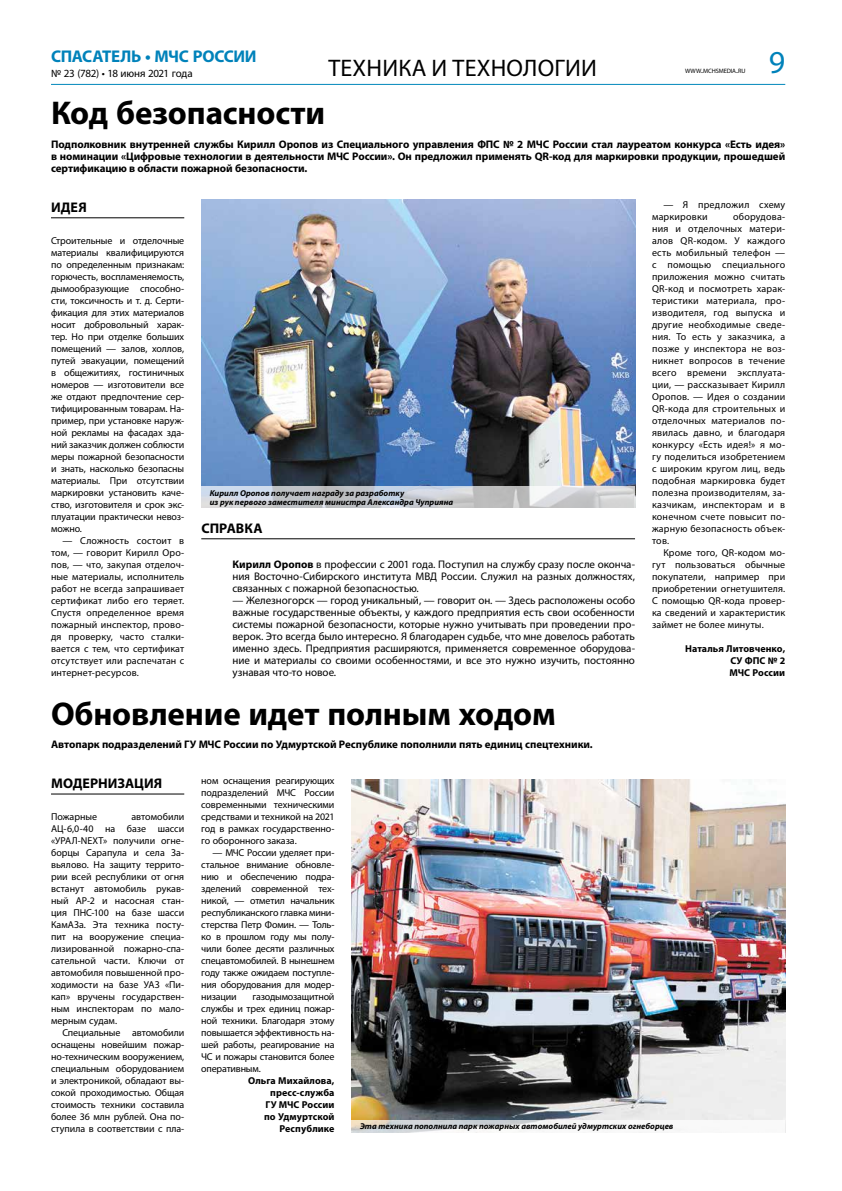
<style>
.page{position:relative;width:842px;height:1191px;background:#fff}
.page>*{position:absolute;margin:0;border:0;box-sizing:border-box;transform-origin:0 0}
.t1{font:700 33px "Myriad Pro";letter-spacing:-.005em;color:#000}
.t2{font:32px "Myriad Pro";color:#0082ba}
.t3{font:24px "Myriad Pro";color:#000}
.t4{font:700 17px "Myriad Pro";letter-spacing:-.02em;color:#0082ba}
.t5{font:700 14px "Myriad Pro";letter-spacing:.005em;color:#000}
.t6{font:11px/12px "Myriad Pro";letter-spacing:-.005em;color:#000;text-align:justify}
.t7{font:700 11px/12px "Myriad Pro";letter-spacing:-.005em;color:#000;text-align:justify}
.t8{font:10px/12px "Myriad Pro";color:#000;text-align:justify}
.t9{font:700 10px/12px "Myriad Pro";letter-spacing:.01em;color:#000;text-align:justify}
.t10{font:10px/12px "Myriad Pro";letter-spacing:.025em;color:#000}
.t11{font:italic 700 8.5px/9px "Myriad Pro";letter-spacing:.005em;color:#000}
.t12{font:6.3px "Myriad Pro";letter-spacing:-.01em;color:#000}
.s1{font-size:9px}
.s2{font-weight:700}
</style>
<div class="page">
<hr style="left:51px;top:84px;width:734px;height:1px;background:#0087bb">
<hr style="left:51px;top:217px;width:133px;height:1px;background:#000">
<hr style="left:201px;top:538px;width:434px;height:1px;background:#000">
<img style="left:201px;top:199px;width:434px;height:288px">
<svg style="left:201px;top:487px;width:434px;height:21px;background:#c9cdd2"></svg>
<hr style="left:51px;top:793px;width:133px;height:1px;background:#000">
<img style="left:351px;top:779px;width:434px;height:341px">
<svg style="left:351px;top:1120px;width:329px;height:12px;fill:#f6f6f5"></svg>
<h3 class="t4" style="left:51px;top:47px;width:207px">СПАСАТЕЛЬ • МЧС РОССИИ</h3>
<p class="t6" style="left:51px;top:67px;width:143px">№ 23 (782) • 18 июня 2021 года</p>
<h3 class="t3" style="left:328px;top:53px;width:15px">техника</h3>
<h3 class="t3" style="left:432px;top:53px;width:36px">и техно</h3>
<h3 class="t3" style="left:523px;top:53px;width:30px">логии</h3>
<p class="t12" style="left:685px;top:67px;width:62px">WWW<span class="s1">.</span>MCHSMEDIA<span class="s1">.</span>RU</p>
<h2 class="t2" style="left:769px;top:42px;width:18px">9</h2>
<h1 class="t1" style="left:51px;top:95px;width:276px">Код безопасности</h1>
<p class="t7" style="left:51px;top:138px;width:736px">Подполковник внутренней службы Кирилл Оропов из Специального управления ФПС № 2 МЧС России стал лауреатом конкурса «Есть идея» в номинации «Цифровые технологии в деятельности МЧС России». Он предложил применять QR-код для маркировки продукции, прошедшей сертификацию в области пожарной безопасности.</p>
<h3 class="t5" style="left:51px;top:199px;width:37px">ИДЕЯ</h3>
<p class="t8" style="left:51px;top:234px;width:135px">Строительные и отделочные материалы квалифицируются по определенным признакам: горючесть, воспламеняемость, дымообразующие способно&shy;сти, токсичность и т. д. Серти&shy;фикация для этих материалов носит добровольный харак&shy;тер. Но при отделке больших помещений — залов, холлов, путей эвакуации, помещений в общежитиях, гостиничных номеров — изготовители все же отдают предпочтение сер&shy;тифицированным товарам. На&shy;пример, при установке наруж&shy;ной рекламы на фасадах зда&shy;ний заказчик должен соблюсти меры пожарной безопасности и знать, насколько безопасны материалы. При отсутствии маркировки установить каче&shy;ство, изготовителя и срок экс&shy;плуатации практически невоз&shy;можно.</p>
<p class="t8" style="left:51px;top:534px;width:135px;text-indent:11px">— Сложность состоит в том, — говорит Кирилл Оро&shy;пов, — что, закупая отделоч&shy;ные материалы, исполнитель работ не всегда запрашивает сертификат либо его теряет.<br>Спустя определенное время пожарный инспектор, прово&shy;дя проверку, часто сталки&shy;вается с тем, что сертификат отсутствует или распечатан с интернет-ресурсов.</p>
<p class="t11" style="left:210px;top:489px;width:245px">Кирилл Оропов получает награду за разработку<br>из рук первого заместителя министра Александра Чуприяна</p>
<h3 class="t5" style="left:201px;top:520px;width:62px">СПРАВКА</h3>
<p class="t6" style="left:232px;top:558px;width:404px"><span class="s2">Кирилл Оропов</span> в профессии с 2001 года. Поступил на службу сразу после оконча&shy;ния Восточно-Сибирского института МВД России. Служил на разных должностях, связанных с пожарной безопасностью.</p>
<p class="t6" style="left:232px;top:594px;width:404px">— Железногорск — город уникальный, — говорит он. — Здесь расположены особо важные государственные объекты, у каждого предприятия есть свои особенности системы пожарной безопасности, которые нужно учитывать при проведении про&shy;верок. Это всегда было интересно. Я благодарен судьбе, что мне довелось работать именно здесь. Предприятия расширяются, применяется современное оборудова&shy;ние и материалы со своими особенностями, и все это нужно изучить, постоянно узнавая что-то новое.</p>
<h1 class="t1" style="left:51px;top:695px;width:506px">Обновление идет полным ходом</h1>
<p class="t7" style="left:51px;top:738px;width:543px">Автопарк подразделений ГУ МЧС России по Удмуртской Республике пополнили пять единиц спецтехники.</p>
<p class="t10" style="left:652px;top:198px;width:135px;text-indent:11px">— Я предложил схему маркировки</p>
<p class="t8" style="left:652px;top:210px;width:135px;text-indent:81px">оборудова&shy;ния и отделочных матери&shy;алов QR‑кодом. У каждого есть мобильный телефон — с помощью специального приложения можно считать QR-код и посмотреть харак&shy;теристики материала, про&shy;изводителя, год выпуска и другие необходимые сведе&shy;ния. То есть у заказчика, а позже у инспектора не воз&shy;никнет вопросов в течение всего времени эксплуата&shy;ции, — рассказывает Кирилл Оропов. — Идея о создании QR-кода для строительных и отделочных материалов по&shy;явилась давно, и благодаря конкурсу «Есть идея!» я мо&shy;гу поделиться изобретением с широким кругом лиц, ведь подобная маркировка будет полезна производителям, за&shy;казчикам, инспекторам и в конечном счете повысит по&shy;жарную безопасность объек&shy;тов.</p>
<p class="t8" style="left:652px;top:546px;width:135px;text-indent:11px">Кроме того, QR-кодом мо&shy;гут пользоваться обычные покупатели, например при приобретении огнетушителя.<br>С помощью QR-кода провер&shy;ка сведений и характеристик займет не более минуты.</p>
<p class="t9" style="left:730px;top:642px;width:57px;text-indent:-45px">Наталья Литовченко, СУ ФПС № 2<br>МЧС России</p>
<h3 class="t5" style="left:51px;top:775px;width:113px">МОДЕРНИЗАЦИЯ</h3>
<p class="t8" style="left:51px;top:810px;width:48px">Пожарные</p>
<p class="t8" style="left:51px;top:810px;width:135px;text-indent:80px">автомобили АЦ-6,0-40 на базе шасси «УРАЛ-NEXT» получили огне&shy;борцы Сарапула и села За&shy;вьялово. На защиту террито&shy;рии всей республики от огня встанут автомобиль рукав&shy;ный АР‑2 и насосная стан&shy;ция ПНС‑100 на базе шасси КамАЗа. Эта техника посту&shy;пит на вооружение специа&shy;лизированной пожарно-спа&shy;сательной части. Ключи от автомобиля повышенной про&shy;ходимости на базе УАЗ «Пи&shy;кап» вручены государствен&shy;ным инспекторам по мало&shy;мерным судам.</p>
<p class="t8" style="left:51px;top:1026px;width:135px;text-indent:11px">Специальные автомобили оснащены новейшим пожар&shy;но-техническим вооружением, специальным оборудованием и электроникой, обладают вы&shy;сокой проходимостью. Общая стоимость техники составила более 36 млн рублей. Она по&shy;ступила в соответствии с пла-</p>
<p class="t8" style="left:201px;top:774px;width:135px">ном оснащения реагирующих подразделений МЧС России современными техническими средствами и техникой на 2021 год в рамках государственно&shy;го оборонного заказа.</p>
<p class="t8" style="left:201px;top:846px;width:135px;text-indent:11px">— МЧС России уделяет при&shy;стальное внимание обновле&shy;нию и обеспечению подра&shy;зделений современной тех&shy;никой, — отметил начальник республиканского главка мини&shy;стерства Петр Фомин. — Толь&shy;ко в прошлом году мы полу&shy;чили более десяти различных спецавтомобилей. В нынешнем году также ожидаем поступле&shy;ния оборудования для модер&shy;низации</p>
<p class="t8" style="left:201px;top:990px;width:135px;text-indent:51px">газодымозащитной службы и трех единиц пожар&shy;ной техники. Благодаря этому повышается эффективность на&shy;шей работы, реагирование на ЧС и пожары становится более оперативным.</p>
<p class="t9" style="left:248px;top:1074px;width:88px;text-align:right">Ольга Михайлова, пресс-служба<br>ГУ МЧС России<br>по Удмуртской<br>Республике</p>
<p class="t11" style="left:360px;top:1122px;width:315px">Эта техника пополнила парк пожарных автомобилей удмуртских огнеборцев</p>
</div>
